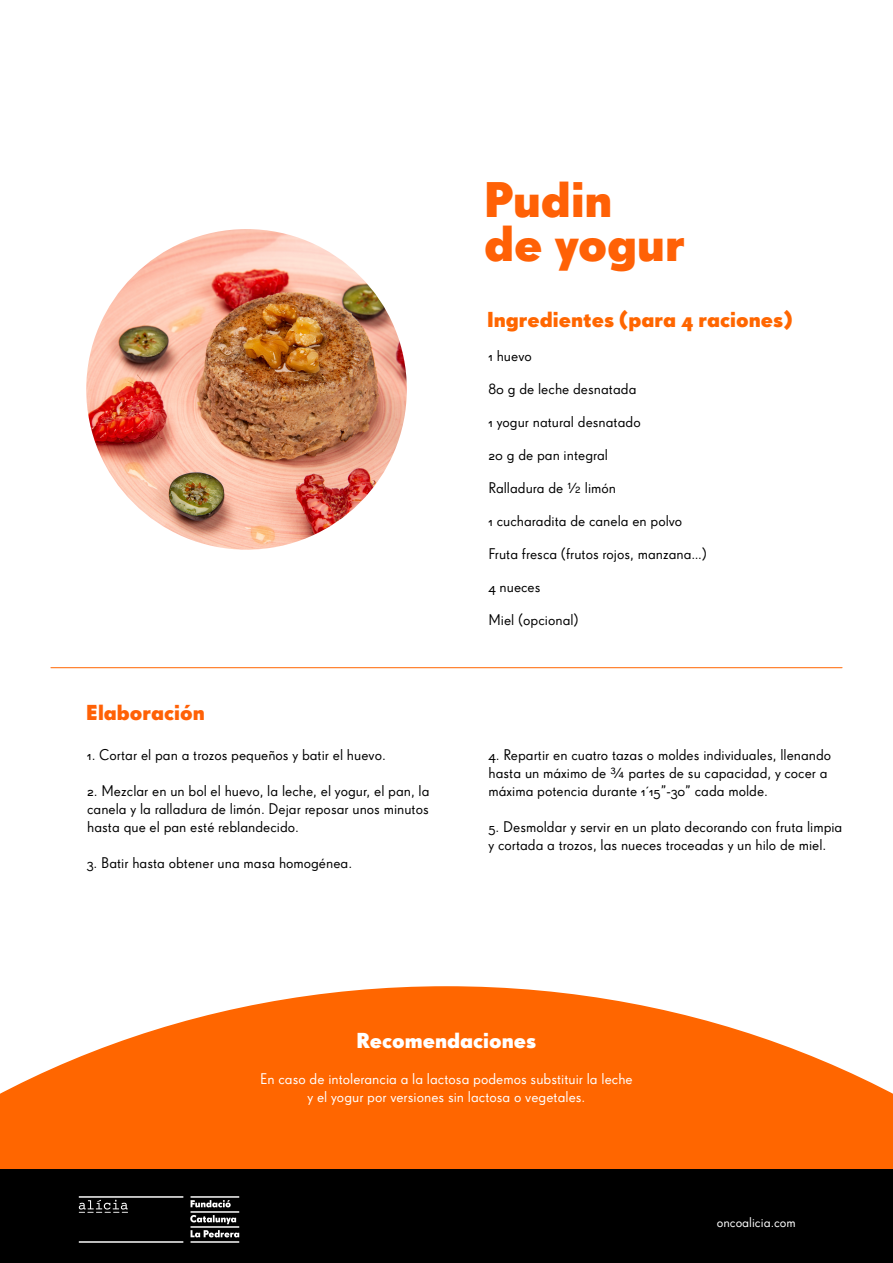
<style>
.page{position:relative;width:893px;height:1263px;background:#fff}
.page>*{position:absolute;margin:0;border:0;box-sizing:border-box;transform-origin:0 0}
.t1{font:48.45px/43.5px "Super Grotesk OT Bld";color:#ff6106}
.t2{font:21px "Super Grotesk OT Bld";color:#f60}
.t3{font:21px "Super Grotesk OT Bld";color:#fff}
.t4{font:21px "Super Grotesk OT Bld";color:#ff6106}
.t5{font:15px/18px "Super Grotesk OT";color:#000}
.t6{font:15px/18px "Super Grotesk OT";color:#fff;text-align:center}
.t7{font:13.5px "Super Grotesk OT";color:#fff}
</style>
<div class="page">
<img style="left:86px;top:229px;width:321px;height:321px;border-radius:160px">
<svg style="left:0;top:986px;width:893px;height:183px;fill:#f60"></svg>
<hr style="left:51px;top:667px;width:791px;height:1px;background:#f60">
<div style="left:0;top:1170px;width:893px;height:93px;background:#000"></div>
<img style="left:78px;top:1196px;width:162px;height:47px">
<h2 class="t4" style="left:86px;top:700px;width:120px">Elaboración</h2>
<p class="t5" style="left:87px;top:746px;width:300px">1. Cortar el pan a trozos pequeños y batir el huevo.</p>
<p class="t5" style="left:87px;top:782px;width:344px;text-align:justify">2. Mezclar en un bol el huevo, la leche, el yogur, el pan, la canela y la ralladura de limón. Dejar reposar unos minutos hasta que el pan esté reblandecido.</p>
<p class="t5" style="left:87px;top:854px;width:266px">3. Batir hasta obtener una masa homogénea.</p>
<h1 class="t1" style="left:484px;top:178px;width:203px">Pudin<br>de yogur</h1>
<h2 class="t2" style="left:487px;top:306px;width:307px">Ingredientes (para 4 raciones)</h2>
<p class="t5" style="left:488px;top:347px;width:45px">1 huevo</p>
<p class="t5" style="left:488px;top:380px;width:149px">80 g de leche desnatada</p>
<p class="t5" style="left:488px;top:413px;width:154px">1 yogur natural desnatado</p>
<p class="t5" style="left:488px;top:446px;width:121px">20 g de pan integral</p>
<p class="t5" style="left:488px;top:479px;width:129px">Ralladura de ½ limón</p>
<p class="t5" style="left:488px;top:512px;width:195px">1 cucharadita de canela en polvo</p>
<p class="t5" style="left:488px;top:545px;width:220px">Fruta fresca (frutos rojos, manzana…)</p>
<p class="t5" style="left:488px;top:578px;width:54px">4 nueces</p>
<p class="t5" style="left:488px;top:611px;width:92px">Miel (opcional)</p>
<p class="t5" style="left:489px;top:746px;width:344px">4. Repartir en cuatro tazas o moldes individuales, llenando hasta un máximo de ¾ partes de su capacidad, y cocer a máxima potencia durante 1´15”-30” cada molde.</p>
<p class="t5" style="left:489px;top:818px;width:355px">5. Desmoldar y servir en un plato decorando con fruta limpia y cortada a trozos, las nueces troceadas y un hilo de miel.</p>
<h2 class="t3" style="left:357px;top:1027px;width:181px">Recomendaciones</h2>
<p class="t6" style="left:260px;top:1070px;width:374px">En caso de intolerancia a la lactosa podemos substituir la leche y el yogur por versiones sin lactosa o vegetales.</p>
<p class="t7" style="left:717px;top:1215px;width:80px">oncoalicia.com</p>
</div>
